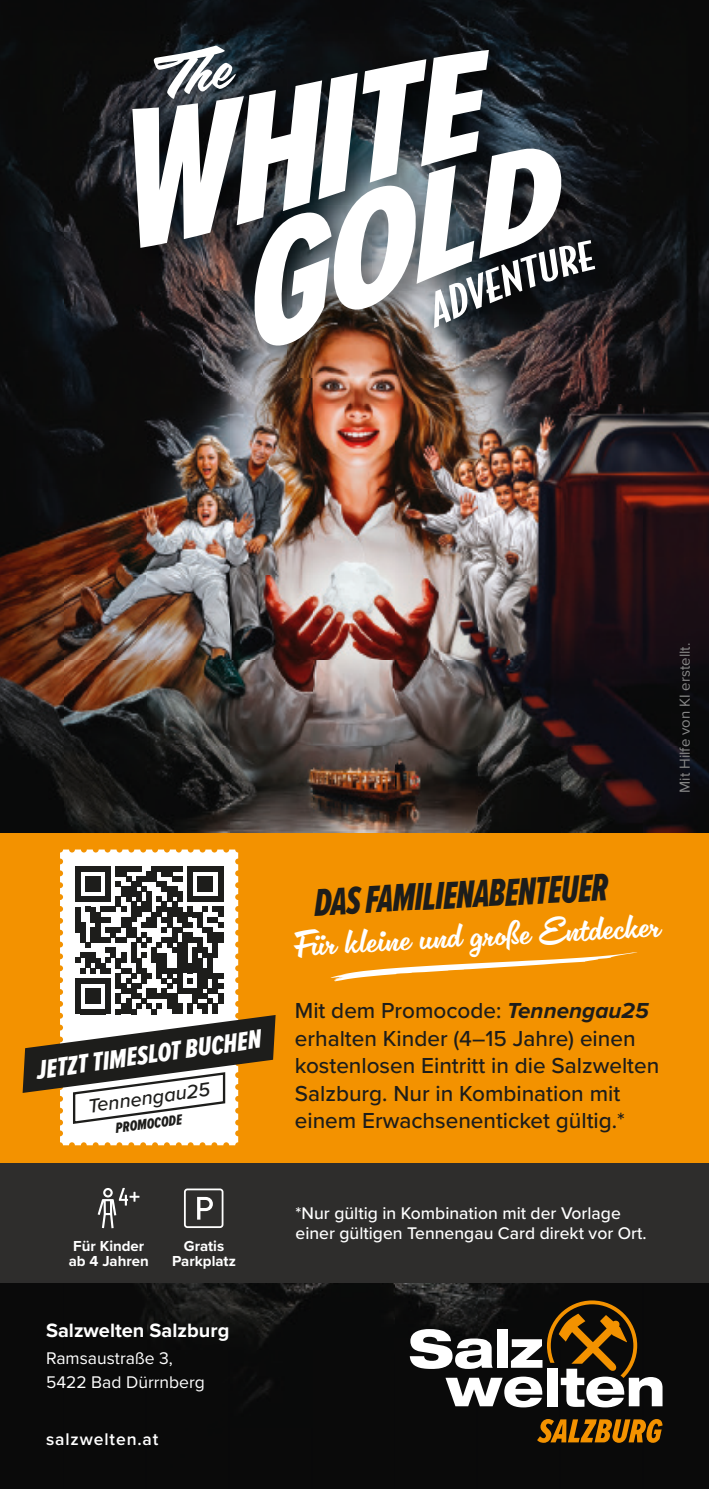
<style>
.page{position:relative;width:709px;height:1489px;background:#fff}
.page>*{position:absolute;margin:0;border:0;box-sizing:border-box;transform-origin:0 0}
.t1{font:40px "Proxima Nova Ex Cn Extrabld It";color:#1d1d1b;scale:.88 1}
.t2{font:37.5px "Delfina Script";color:#fff}
.t3{font:27px "Proxima Nova Ex Cn Extrabld It";color:#fff}
.t4{font:500 22.5px/27.5px "Proxima Nova";color:#1d1d1b}
.t5{font:700 20px "Proxima Nova";color:#fff}
.t6{font:italic 500 20px "Proxima Nova";color:#1d1d1b}
.t7{font:500 17.5px/20px "Proxima Nova";color:#fff}
.t8{font:17.5px/23.8px "Proxima Nova";color:#fff}
.t9{font:600 17.5px "Proxima Nova";letter-spacing:.05em;color:#fff}
.t10{font:700 15px/15px "Proxima Nova";color:#fff;text-align:center}
.t11{font:15px "Proxima Nova";color:#878787}
.t12{font:15px "Proxima Nova Ex Cn Extrabld It";color:#1d1d1b}
.s1{font-weight:700;font-style:italic}
</style>
<div class="page">
<div style="left:0;top:832px;width:709px;height:333px;background:#f39200"></div>
<div style="left:0;top:1282px;width:709px;height:206px;background:#0a0a0a"></div>
<div style="left:0;top:0;width:147px;height:62px;background:#0a0a0a"></div>
<img style="left:147px;top:0;width:414px;height:34px">
<div style="left:561px;top:0;width:148px;height:62px;background:#0a0b0a"></div>
<img style="left:0;top:62px;width:120px;height:256px">
<img style="left:625px;top:62px;width:84px;height:256px">
<img style="left:0;top:318px;width:147px;height:86px">
<img style="left:147px;top:377px;width:414px;height:27px">
<img style="left:561px;top:318px;width:148px;height:86px">
<img style="left:0;top:404px;width:709px;height:428px">
<img style="left:120px;top:34px;width:505px;height:343px">
<svg style="left:132px;top:45px;width:463px;height:307px"></svg>
<svg style="left:410px;top:1300px;width:252px;height:107px"></svg>
<svg style="left:537px;top:1418px;width:125px;height:24px;background:#8d5604"></svg>
<svg style="left:330px;top:952px;width:307px;height:30px"></svg>
<svg style="left:60px;top:849px;width:178px;height:296px;background:#fdf6ea"></svg>
<div style="left:0;top:1163px;width:709px;height:119px;background:#2e2d2c"></div>
<div style="left:184px;top:1188px;width:39px;height:39px;border:2px solid #fff;border-radius:3px"></div>
<svg style="left:197px;top:1196px;width:16px;height:23px"></svg>
<svg style="left:98px;top:1187px;width:41px;height:41px"></svg>
<svg style="left:23px;top:866px;width:252px;height:259px"></svg>
<div style="left:218px;top:993px;width:5px;height:10px;background:#1d1d1b"></div>
<svg style="left:0;top:1484px;width:5px;height:5px"></svg>
<svg style="left:704px;top:1484px;width:5px;height:5px"></svg>
<p class="t11" style="left:673px;top:793px;width:152px;rotate:-90deg">Mit Hilfe von KI erstellt.</p>
<p class="t3" style="left:34px;top:1050px;width:228px;rotate:-8deg">JETZT TIMESLOT BUCHEN</p>
<p class="t6" style="left:86px;top:1091px;width:125px;rotate:-8deg">Tennengau25</p>
<p class="t12" style="left:114px;top:1117px;width:68px;rotate:-8deg">PROMOCODE</p>
<h1 class="t1" style="left:312px;top:873px;width:336px;rotate:-3deg">DAS FAMILIENABENTEUER</h1>
<h2 class="t2" style="left:292px;top:921px;width:370px;rotate:-3deg">Für kleine und große Entdecker</h2>
<p class="t4" style="left:295px;top:996px;width:366px">Mit dem Promocode: <span class="s1">Tennengau25 </span>erhalten Kinder (4–15 Jahre) einen kostenlosen Eintritt in die Salzwelten Salzburg. Nur in Kombination mit einem Erwachsenenticket gültig.*</p>
<p class="t10" style="left:69px;top:1238px;width:82px">Für Kinder ab 4 Jahren</p>
<p class="t10" style="left:172px;top:1238px;width:65px">Gratis<br>Parkplatz</p>
<p class="t5" style="left:46px;top:1315px;width:185px">Salzwelten Salzburg</p>
<p class="t8" style="left:46px;top:1345px;width:160px">Ramsaustraße 3,<br>5422 Bad Dürrnberg</p>
<p class="t9" style="left:46px;top:1425px;width:114px">salzwelten.at</p>
<p class="t7" style="left:296px;top:1202px;width:352px">*Nur gültig in Kombination mit der Vorlage einer gültigen Tennengau Card direkt vor Ort.</p>
</div>
